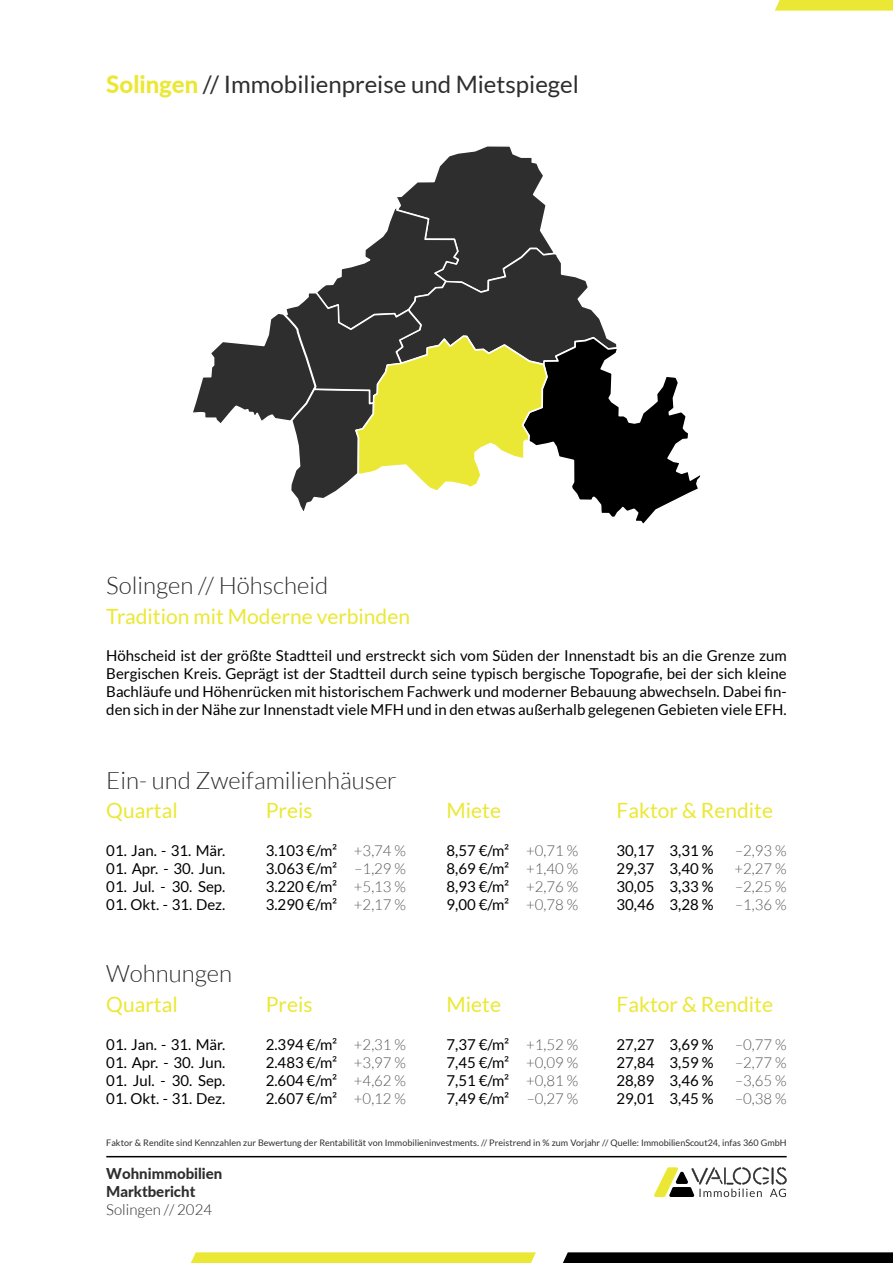
<style>
.page{position:relative;width:893px;height:1263px;background:#fff}
.page>*{position:absolute;margin:0;border:0;box-sizing:border-box;transform-origin:0 0}
.t1{font:300 24px "Lato";color:#2e2e2e}
.t2{font:24px "Lato";color:#2e2e2e}
.t3{font:21px "Lato";color:#ebe835}
.t4{font:15px/18px "Lato";color:#000;text-align:justify}
.t5{font:300 15px "Lato";color:#575757}
.t6{font:800 15px/18px "Lato";color:#2e2e2e}
.t7{font:300 15px "Lato";color:#2e2e2e}
.t8{font:9px "Lato";color:#2e2e2e}
.s1{font-weight:800;color:#ebe835}
.s2{font-weight:300;color:#575757}
</style>
<div class="page">
<svg style="left:654px;top:1167px;width:133px;height:30px"></svg>
<hr style="left:106px;top:1156px;width:681px;height:1px;background:#000">
<svg style="left:563px;top:1252px;width:330px;height:11px;background:#0a0a0a"></svg>
<svg style="left:191px;top:1252px;width:345px;height:11px;background:#ebe93e"></svg>
<svg style="left:775px;top:0;width:118px;height:11px"></svg>
<svg style="left:193px;top:146px;width:508px;height:378px"></svg>
<h1 class="t2" style="left:106px;top:71px;width:474px"><span class="s1">Solingen</span> // Immobilienpreise und Mietspiegel</h1>
<h1 class="t1" style="left:106px;top:573px;width:223px">Solingen // Höhscheid</h1>
<h2 class="t3" style="left:106px;top:604px;width:305px">Tradition mit Moderne verbinden</h2>
<p class="t4" style="left:106px;top:647px;width:682px">Höhscheid ist der größte Stadtteil und erstreckt sich vom Süden der Innenstadt bis an die Grenze zum Bergischen Kreis. Geprägt ist der Stadtteil durch seine typisch bergische Topografie, bei der sich kleine Bachläufe und Höhenrücken mit historischem Fachwerk und moderner Bebauung abwechseln. Dabei fin&shy;den sich in der Nähe zur Innenstadt viele MFH und in den etwas außerhalb gelegenen Gebieten viele EFH.</p>
<h1 class="t1" style="left:106px;top:767px;width:292px">Ein- und Zweifamilienhäuser</h1>
<h2 class="t3" style="left:106px;top:799px;width:73px">Quartal</h2>
<h2 class="t3" style="left:266px;top:799px;width:48px">Preis</h2>
<h2 class="t3" style="left:446px;top:799px;width:56px">Miete</h2>
<h2 class="t3" style="left:617px;top:799px;width:158px">Faktor &amp; Rendite</h2>
<p class="t4" style="left:106px;top:841px;width:121px">01. Jan. - 31. Mär.</p>
<p class="t4" style="left:106px;top:859px;width:121px">01. Apr. - 30. Jun.</p>
<p class="t4" style="left:106px;top:877px;width:121px">01. Jul. - 30. Sep.</p>
<p class="t4" style="left:106px;top:895px;width:121px">01. Okt. - 31. Dez.</p>
<p class="t4" style="left:266px;top:841px;width:142px">3.103 €/m² <span class="s2">+3,74 % </span>3.063 €/m² <span class="s2">–1,29 % </span>3.220 €/m² <span class="s2">+5,13 % </span>3.290 €/m² <span class="s2">+2,17 %</span></p>
<p class="t4" style="left:446px;top:841px;width:133px">8,57 €/m² <span class="s2">+0,71 % </span>8,69 €/m² <span class="s2">+1,40 % </span>8,93 €/m² <span class="s2">+2,76 % </span>9,00 €/m² <span class="s2">+0,78 %</span></p>
<p class="t4" style="left:617px;top:841px;width:98px">30,17 3,31 %</p>
<p class="t5" style="left:735px;top:842px;width:53px">–2,93 %</p>
<p class="t4" style="left:617px;top:859px;width:98px">29,37 3,40 %</p>
<p class="t5" style="left:734px;top:860px;width:54px">+2,27 %</p>
<p class="t4" style="left:617px;top:877px;width:98px">30,05 3,33 %</p>
<p class="t5" style="left:735px;top:878px;width:53px">–2,25 %</p>
<p class="t4" style="left:617px;top:895px;width:98px">30,46 3,28 %</p>
<p class="t5" style="left:735px;top:896px;width:53px">–1,36 %</p>
<h1 class="t1" style="left:106px;top:961px;width:127px">Wohnungen</h1>
<h2 class="t3" style="left:106px;top:992px;width:73px">Quartal</h2>
<h2 class="t3" style="left:266px;top:992px;width:48px">Preis</h2>
<h2 class="t3" style="left:446px;top:992px;width:56px">Miete</h2>
<h2 class="t3" style="left:617px;top:992px;width:158px">Faktor &amp; Rendite</h2>
<p class="t4" style="left:106px;top:1035px;width:121px">01. Jan. - 31. Mär.</p>
<p class="t4" style="left:106px;top:1053px;width:121px">01. Apr. - 30. Jun.</p>
<p class="t4" style="left:106px;top:1071px;width:121px">01. Jul. - 30. Sep.</p>
<p class="t4" style="left:106px;top:1089px;width:121px">01. Okt. - 31. Dez.</p>
<p class="t4" style="left:266px;top:1035px;width:142px">2.394 €/m² <span class="s2">+2,31 % </span>2.483 €/m² <span class="s2">+3,97 % </span>2.604 €/m² <span class="s2">+4,62 % </span>2.607 €/m² <span class="s2">+0,12 %</span></p>
<p class="t4" style="left:446px;top:1035px;width:133px">7,37 €/m² <span class="s2">+1,52 % </span>7,45 €/m² <span class="s2">+0,09 % </span>7,51 €/m² <span class="s2">+0,81 % </span>7,49 €/m² <span class="s2">–0,27 %</span></p>
<p class="t4" style="left:617px;top:1035px;width:98px">27,27 3,69 %</p>
<p class="t5" style="left:735px;top:1036px;width:53px">–0,77 %</p>
<p class="t4" style="left:617px;top:1053px;width:98px">27,84 3,59 %</p>
<p class="t5" style="left:735px;top:1054px;width:53px">–2,77 %</p>
<p class="t4" style="left:617px;top:1071px;width:98px">28,89 3,46 %</p>
<p class="t5" style="left:735px;top:1072px;width:53px">–3,65 %</p>
<p class="t4" style="left:617px;top:1089px;width:98px">29,01 3,45 %</p>
<p class="t5" style="left:735px;top:1090px;width:53px">–0,38 %</p>
<p class="t8" style="left:106px;top:1138px;width:682px">Faktor &amp; Rendite sind Kennzahlen zur Bewertung der Rentabilität von Immobilieninvestments. // Preistrend in % zum Vorjahr // Quelle: ImmobilienScout24, infas 360 GmbH</p>
<p class="t6" style="left:106px;top:1164px;width:118px">Wohnimmobilien<br>Marktbericht</p>
<p class="t7" style="left:106px;top:1202px;width:107px">Solingen // 2024</p>
</div>
